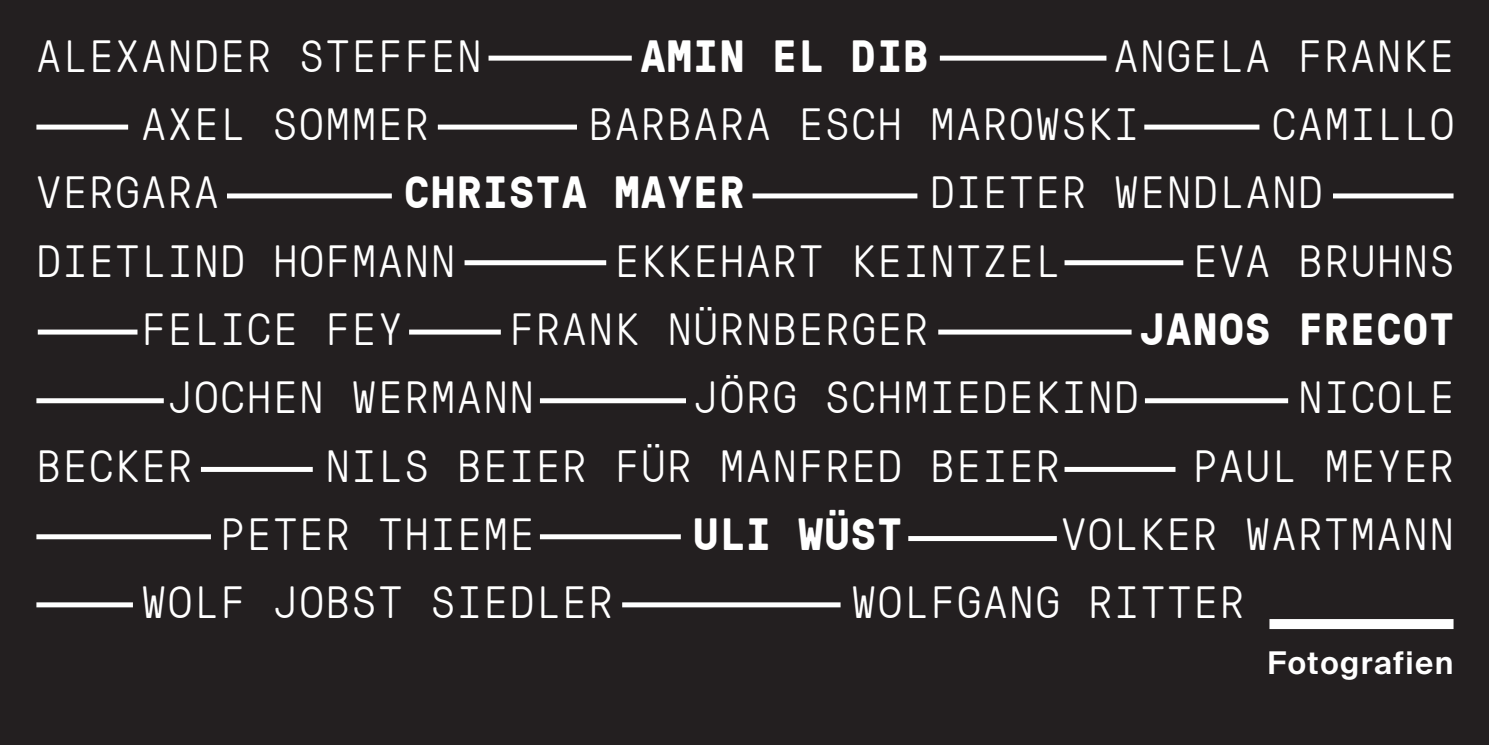
<style>
.page{position:relative;width:1489px;height:745px;background:#fff}
.page>*{position:absolute;margin:0;border:0;box-sizing:border-box;transform-origin:0 0}
.t1{font:300 45px "GT Pressura Mono";letter-spacing:.035em;color:#fff}
.t2{font:700 45px "GT Pressura Mono";letter-spacing:.035em;color:#fff}
.t3{font:600 31.25px "Suisse Intl";letter-spacing:.05em;color:#fff}
</style>
<div class="page">
<div style="left:0;top:0;width:1488px;height:744px;background:#231f20"></div>
<div style="left:488px;top:56px;width:143px;height:5px;background:#fff"></div>
<div style="left:939px;top:56px;width:167px;height:5px;background:#fff"></div>
<div style="left:438px;top:124px;width:139px;height:5px;background:#fff"></div>
<div style="left:227px;top:193px;width:165px;height:5px;background:#fff"></div>
<div style="left:908px;top:535px;width:148px;height:5px;background:#fff"></div>
<div style="left:36px;top:124px;width:92px;height:5px;background:#fff"></div>
<div style="left:36px;top:534px;width:175px;height:5px;background:#fff"></div>
<div style="left:36px;top:602px;width:97px;height:5px;background:#fff"></div>
<div style="left:464px;top:260px;width:142px;height:5px;background:#fff"></div>
<div style="left:1064px;top:260px;width:119px;height:5px;background:#fff"></div>
<div style="left:38px;top:329px;width:99px;height:5px;background:#fff"></div>
<div style="left:409px;top:329px;width:92px;height:5px;background:#fff"></div>
<div style="left:938px;top:329px;width:193px;height:5px;background:#fff"></div>
<div style="left:540px;top:398px;width:146px;height:5px;background:#fff"></div>
<div style="left:1144px;top:398px;width:143px;height:5px;background:#fff"></div>
<div style="left:201px;top:466px;width:112px;height:5px;background:#fff"></div>
<div style="left:36px;top:398px;width:128px;height:5px;background:#fff"></div>
<div style="left:1064px;top:466px;width:111px;height:5px;background:#fff"></div>
<div style="left:540px;top:534px;width:140px;height:5px;background:#fff"></div>
<div style="left:622px;top:602px;width:218px;height:5px;background:#fff"></div>
<div style="left:1144px;top:124px;width:115px;height:5px;background:#fff"></div>
<div style="left:752px;top:193px;width:165px;height:5px;background:#fff"></div>
<div style="left:1332px;top:193px;width:121px;height:5px;background:#fff"></div>
<div style="left:1269px;top:618px;width:184px;height:10px;background:#fff"></div>
<p class="t1" style="left:36px;top:23px;width:447px">ALEXANDER STEFFEN</p>
<p class="t2" style="left:641px;top:23px;width:289px">AMIN EL DIB</p>
<p class="t1" style="left:1113px;top:23px;width:342px">ANGELA FRANKE</p>
<p class="t1" style="left:141px;top:92px;width:289px">AXEL SOMMER</p>
<p class="t1" style="left:588px;top:92px;width:552px">BARBARA ESCH MAROWSKI</p>
<p class="t1" style="left:1271px;top:92px;width:184px">CAMILLO</p>
<p class="t1" style="left:36px;top:160px;width:184px">VERGARA</p>
<p class="t2" style="left:404px;top:159px;width:342px">CHRISTA MAYER</p>
<p class="t1" style="left:930px;top:160px;width:394px">DIETER WENDLAND</p>
<p class="t1" style="left:36px;top:228px;width:420px">DIETLIND HOFMANN</p>
<p class="t1" style="left:614px;top:228px;width:447px">EKKEHART KEINTZEL</p>
<p class="t1" style="left:1192px;top:228px;width:263px">EVA BRUHNS</p>
<p class="t1" style="left:141px;top:296px;width:263px">FELICE FEY</p>
<p class="t1" style="left:509px;top:296px;width:420px">FRANK NÜRNBERGER</p>
<p class="t2" style="left:1140px;top:296px;width:315px">JANOS FRECOT</p>
<p class="t1" style="left:168px;top:365px;width:368px">JOCHEN WERMANN</p>
<p class="t1" style="left:693px;top:365px;width:447px">JÖRG SCHMIEDEKIND</p>
<p class="t1" style="left:1298px;top:365px;width:158px">NICOLE</p>
<p class="t1" style="left:36px;top:433px;width:158px">BECKER</p>
<p class="t1" style="left:325px;top:433px;width:736px">NILS BEIER FÜR MANFRED BEIER</p>
<p class="t1" style="left:1192px;top:433px;width:263px">PAUL MEYER</p>
<p class="t1" style="left:220px;top:501px;width:315px">PETER THIEME</p>
<p class="t2" style="left:693px;top:501px;width:210px">ULI WÜST</p>
<p class="t1" style="left:1061px;top:501px;width:394px">VOLKER WARTMANN</p>
<p class="t1" style="left:142px;top:569px;width:473px">WOLF JOBST SIEDLER</p>
<p class="t1" style="left:851px;top:569px;width:394px">WOLFGANG RITTER</p>
<p class="t3" style="left:1267px;top:644px;width:187px">Fotografien</p>
</div>
